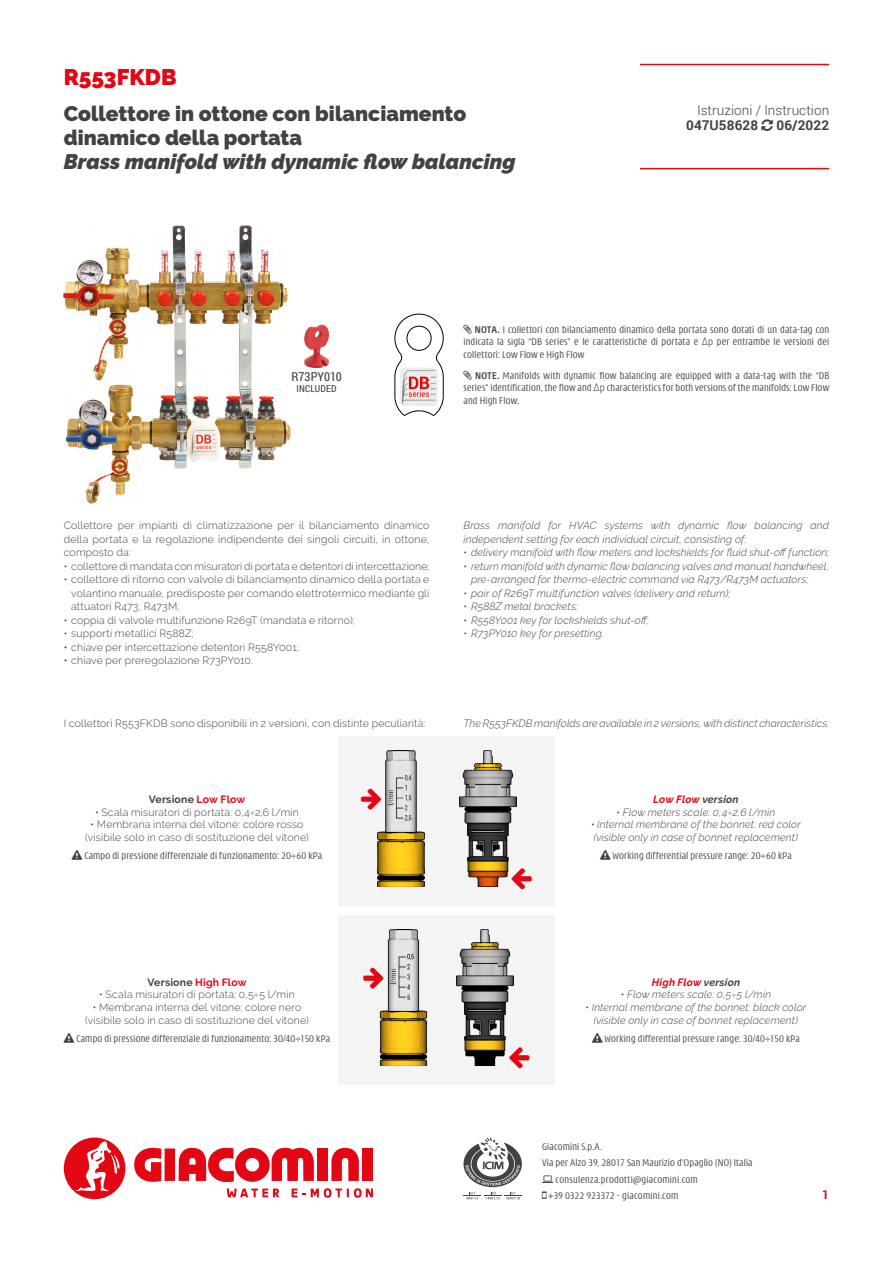
<style>
.page{position:relative;width:893px;height:1263px;background:#fff}
.page>*{position:absolute;margin:0;border:0;box-sizing:border-box;transform-origin:0 0}
.t1{font:900 22.5px "Raleway";color:#e30613}
.t2{font:900 21px/24px "Raleway";color:#424241}
.t3{font:italic 900 21px "Raleway";color:#424241}
.t4{font:300 13.5px "Roboto";letter-spacing:.005em;color:#424241}
.t5{font:700 13.5px "Roboto";letter-spacing:.01em;color:#424241}
.t6{font:12.3px "Roboto Condensed";color:#424241}
.t7{font:700 12px "Roboto";color:#e30613}
.t8{font:300 10.5px/13.5px "Raleway";letter-spacing:.015em;color:#424241;text-align:justify}
.t9{font:italic 300 10.5px/13.5px "Raleway";letter-spacing:.015em;color:#424241}
.t10{font:300 condensed 10.5px/12.6px "Modena";letter-spacing:.02em;color:#424241;text-align:justify}
.t11{font:700 10.5px "Raleway";letter-spacing:.02em;color:#424241}
.t12{font:italic 700 10.5px "Raleway";letter-spacing:.02em;color:#e30613}
.t13{font:9.6px "Roboto Condensed";letter-spacing:.02em;color:#424241}
.s1{font-weight:700}
.s2{font-family:"Roboto Condensed";font-stretch:normal}
.s3{font-weight:500}
.s4{color:#e30613}
.s5{color:#424241}
</style>
<div class="page">
<svg style="left:134px;top:1148px;width:27px;height:34px"></svg>
<div style="left:165px;top:1148px;width:10px;height:33px;background:#e30613"></div>
<div style="left:317px;top:1148px;width:11px;height:33px;background:#e30613"></div>
<svg style="left:331px;top:1147px;width:28px;height:34px"></svg>
<div style="left:362px;top:1148px;width:11px;height:33px;background:#e30613"></div>
<svg style="left:179px;top:1147px;width:135px;height:35px"></svg>
<svg style="left:292px;top:1188px;width:13px;height:9px"></svg>
<svg style="left:311px;top:1188px;width:62px;height:10px"></svg>
<svg style="left:227px;top:1188px;width:52px;height:9px"></svg>
<svg style="left:64px;top:1137px;width:62px;height:62px"></svg>
<svg style="left:463px;top:1137px;width:59px;height:62px"></svg>
<hr style="left:640px;top:64px;width:189px;height:1px;background:#e30613">
<hr style="left:640px;top:168px;width:189px;height:1px;background:#e30613">
<svg style="left:394px;top:313px;width:50px;height:103px"></svg>
<img style="left:399px;top:367px;width:40px;height:39px">
<img style="left:64px;top:225px;width:226px;height:279px">
<img style="left:304px;top:324px;width:25px;height:44px">
<div style="left:338px;top:736px;width:217px;height:170px;background:#f4f4f4"></div>
<img style="left:377px;top:750px;width:48px;height:136px">
<img style="left:459px;top:750px;width:57px;height:136px">
<div style="left:338px;top:915px;width:217px;height:169px;background:#f4f4f4"></div>
<img style="left:456px;top:929px;width:57px;height:136px">
<img style="left:379px;top:929px;width:49px;height:136px">
<svg style="left:377px;top:788px;width:4px;height:22px"></svg>
<svg style="left:512px;top:869px;width:4px;height:17px"></svg>
<svg style="left:379px;top:967px;width:5px;height:21px"></svg>
<svg style="left:509px;top:1047px;width:4px;height:18px"></svg>
<h1 class="t1" style="left:64px;top:64px;width:114px">R553FKDB</h1>
<h2 class="t2" style="left:64px;top:102px;width:404px">Collettore in ottone con bilanciamento dinamico della portata</h2>
<h2 class="t3" style="left:64px;top:150px;width:453px">Brass manifold with dynamic flow balancing</h2>
<p class="t4" style="left:697px;top:101px;width:134px">Istruzioni / Instruction</p>
<p class="t5" style="left:686px;top:116px;width:74px">047U58628</p>
<p class="t5" style="left:776px;top:116px;width:54px">06/2022</p>
<p class="t6" style="left:291px;top:368px;width:52px">R73PY010</p>
<p class="t13" style="left:297px;top:382px;width:42px">INCLUDED</p>
<p class="t10" style="left:463px;top:323px;width:367px;text-indent:11px"><span class="s1">NOTA.</span> I collettori con bilanciamento dinamico della portata sono dotati di un data-tag con indicata la sigla “DB series” e le caratteristiche di portata e <span class="s2">Δp</span> per entrambe le versioni dei collettori: Low Flow e High Flow</p>
<p class="t10" style="left:463px;top:369px;width:367px;text-indent:12px"><span class="s1">NOTE.</span> Manifolds with dynamic flow balancing are equipped with a data-tag with the “DB series” identification, the flow and <span class="s2">Δp</span> characteristics for both versions of the manifolds: Low Flow and High Flow.</p>
<p class="t8" style="left:64px;top:519px;width:367px">Collettore per impianti di climatizzazione per il bilanciamento dinamico della portata e la regolazione indipendente dei singoli circuiti, in ottone, composto da:</p>
<p class="t8" style="left:64px;top:559px;width:367px">• collettore di mandata con misuratori di portata e detentori di intercettazione;</p>
<p class="t8" style="left:71px;top:573px;width:360px;text-indent:-7px">• collettore di ritorno con valvole di bilanciamento dinamico della portata e volantino manuale, predisposte per comando elettrotermico mediante gli attuatori R473, R473M;</p>
<p class="t8" style="left:64px;top:613px;width:293px">• coppia di valvole multifunzione R269T (mandata e ritorno);</p>
<p class="t8" style="left:64px;top:627px;width:131px">• supporti metallici R588Z;</p>
<p class="t8" style="left:64px;top:640px;width:237px"><span class="s3">•</span> chiave per intercettazione detentori R558Y001;</p>
<p class="t8" style="left:64px;top:654px;width:191px"><span class="s3">•</span> chiave per preregolazione R73PY010.</p>
<p class="t9" style="left:463px;top:519px;width:367px">Brass manifold for HVAC systems with dynamic flow balancing and independent setting for each individual circuit, consisting of:</p>
<p class="t9" style="left:463px;top:546px;width:367px">• delivery manifold with flow meters and lockshields for fluid shut-off function;</p>
<p class="t9" style="left:471px;top:559px;width:360px;text-indent:-7px">• return manifold with dynamic flow balancing valves and manual handwheel, pre-arranged for thermo-electric command via R473/R473M actuators;</p>
<p class="t9" style="left:463px;top:586px;width:268px">• pair of R269T multifunction valves (delivery and return);</p>
<p class="t9" style="left:463px;top:600px;width:116px">• R588Z metal brackets;</p>
<p class="t9" style="left:463px;top:613px;width:187px">• R558Y001 key for lockshields shut-off;</p>
<p class="t9" style="left:463px;top:627px;width:142px">• R73PY010 key for presetting.</p>
<p class="t8" style="left:64px;top:716px;width:363px">I collettori R553FKDB sono disponibili in 2 versioni, con distinte peculiarità:</p>
<p class="t9" style="left:463px;top:716px;width:367px">The R553FKDB manifolds are available in 2 versions, with distinct characteristics:</p>
<p class="t11" style="left:149px;top:793px;width:98px">Versione <span class="s4">Low Flow</span></p>
<p class="t8" style="left:95px;top:805px;width:205px">• Scala misuratori di portata: 0,4÷2,6 l/min</p>
<p class="t8" style="left:85px;top:818px;width:225px;line-height:12.6px;text-align:center">• Membrana interna del vitone: colore rosso (visibile solo in caso di sostituzione del vitone)</p>
<p class="t12" style="left:653px;top:793px;width:87px">Low Flow <span class="s5">version</span></p>
<p class="t9" style="left:617px;top:805px;width:160px">• Flow meters scale: 0,4÷2,6 l/min</p>
<p class="t9" style="left:591px;top:818px;width:211px;line-height:12.6px">• Internal membrane of the bonnet: red color (visible only in case of bonnet replacement)</p>
<p class="t10" style="left:72px;top:850px;width:252px">❑ Campo di pressione differenziale di funzionamento: 20÷60 kPa</p>
<p class="t10" style="left:600px;top:850px;width:193px">❑ Working differential pressure range: 20÷60 kPa</p>
<p class="t11" style="left:147px;top:976px;width:101px">Versione <span class="s4">High Flow</span></p>
<p class="t8" style="left:99px;top:988px;width:197px">• Scala misuratori di portata: 0,5÷5 l/min</p>
<p class="t8" style="left:85px;top:1001px;width:225px;line-height:12.6px;text-align:center">• Membrana interna del vitone: colore nero (visibile solo in caso di sostituzione del vitone)</p>
<p class="t12" style="left:652px;top:976px;width:90px">High Flow <span class="s5">version</span></p>
<p class="t9" style="left:621px;top:988px;width:152px">• Flow meters scale: 0,5÷5 l/min</p>
<p class="t9" style="left:585px;top:1001px;width:222px;line-height:12.6px;text-align:center">• Internal membrane of the bonnet: black color (visible only in case of bonnet replacement)</p>
<p class="t10" style="left:64px;top:1032px;width:268px">❑ Campo di pressione differenziale di funzionamento: 30/40÷150 kPa</p>
<p class="t10" style="left:592px;top:1032px;width:209px">❑ Working differential pressure range: 30/40÷150 kPa</p>
<p class="t10" style="left:542px;top:1140px;width:61px">Giacomini S.p.A.</p>
<p class="t10" style="left:542px;top:1157px;width:212px">Via per Alzo 39, 28017 San Maurizio d’Opaglio (NO) Italia</p>
<p class="t10" style="left:556px;top:1173px;width:144px">consulenza.prodotti@giacomini.com</p>
<p class="t10" style="left:549px;top:1190px;width:131px">+39 0322 923372 - giacomini.com</p>
<p class="t7" style="left:822px;top:1186px;width:8px">1</p>
</div>
